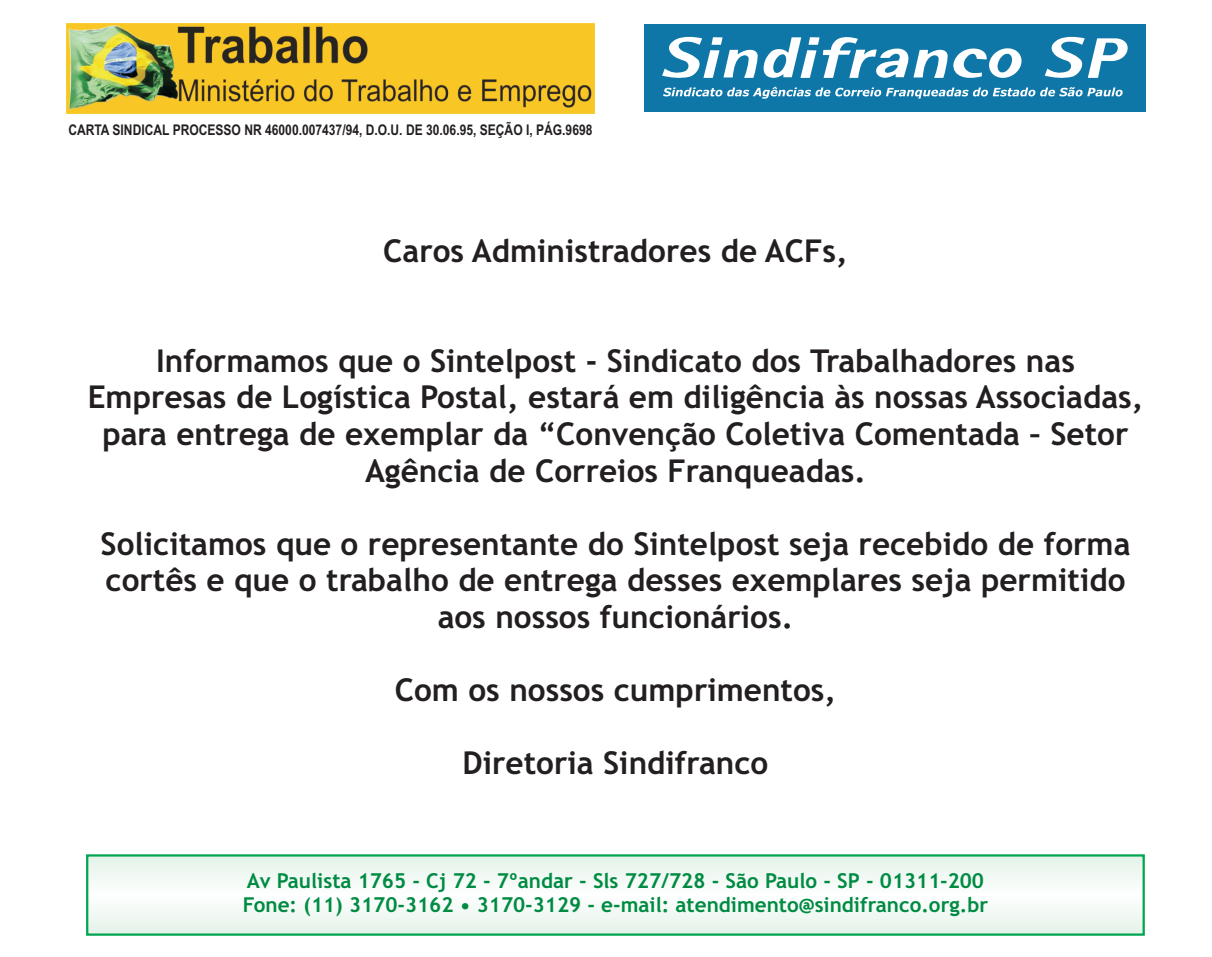
<style>
.page{position:relative;width:1212px;height:957px;background:#fff}
.page>*{position:absolute;margin:0;border:0;box-sizing:border-box;transform-origin:0 0}
.t1{font:700 31.5px/36.7px "Trebuchet MS";color:#231f20;text-align:center}
.t2{font:700 20.47px/23.8px "Trebuchet MS";color:#008b43}
.t3{font:700 14.62px "Arial Narrow";color:#231f20}
</style>
<div class="page">
<div style="left:87px;top:855px;width:1057px;height:79px;background:#f1f9f4"></div>
<div style="left:86px;top:854px;width:1059px;height:81px;border:2px solid #00a54f"></div>
<div style="left:644px;top:24px;width:502px;height:88px;background:#0e77a8"></div>
<svg style="left:662px;top:36px;width:466px;height:63px"></svg>
<img style="left:66px;top:24px;width:528px;height:90px">
<p class="t3" style="left:68px;top:125px;width:526px">CARTA SINDICAL PROCESSO NR 46000.007437/94, D.O.U. DE 30.06.95, SEÇÃO I, PÁG.9698</p>
<p class="t1" style="left:383px;top:235px;width:466px">Caros Administradores de ACFs,</p>
<p class="t1" style="left:88px;top:345px;width:1057px">Informamos que o Sintelpost - Sindicato dos Trabalhadores nas Empresas de Logística Postal, estará em diligência às nossas Associadas, para entrega de exemplar da “Convenção Coletiva Comentada – Setor Agência de Correios Franqueadas.</p>
<p class="t1" style="left:101px;top:528px;width:1031px">Solicitamos que o representante do Sintelpost seja recebido de forma cortês e que o trabalho de entrega desses exemplares seja permitido aos nossos funcionários.</p>
<p class="t1" style="left:395px;top:674px;width:443px">Com os nossos cumprimentos,</p>
<p class="t1" style="left:462px;top:747px;width:307px">Diretoria Sindifranco</p>
<p class="t2" style="left:243px;top:871px;width:747px">Av Paulista 1765 - Cj 72 - 7ºandar - Sls 727/728 - São Paulo - SP - 01311-200<br>Fone: (11) 3170-3162 • 3170-3129 - e-mail: atendimento@sindifranco.org.br</p>
</div>
